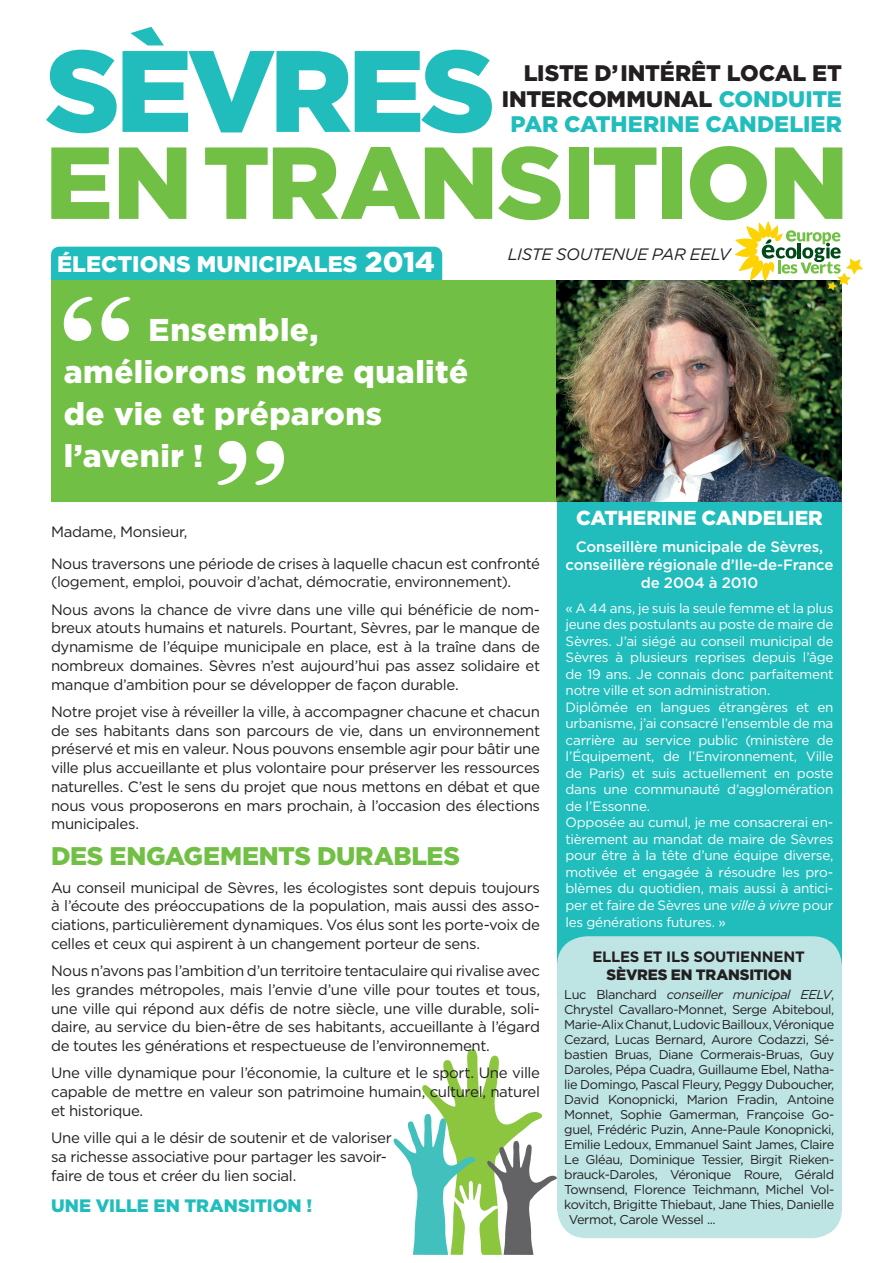
<style>
.page{position:relative;width:893px;height:1263px;background:#fff}
.page>*{position:absolute;margin:0;border:0;box-sizing:border-box;transform-origin:0 0}
.t1{font:900 115.5px "Gotham";letter-spacing:-.045em;color:#21bdbd}
.t2{font:900 102px "Gotham";letter-spacing:-.02em;color:#71bf44}
.t3{font:900 31.5px/42px "Gotham";letter-spacing:.015em;color:#fff}
.Titre_vert{font:900 25.5px "Gotham";letter-spacing:-.01em;color:#71bf44}
.SOUS_TITRE_1_tract{font:900 22.5px/25.5px "Gotham";letter-spacing:-.005em;color:#231f20;text-align:right}
.t4{font:900 22.5px "Gotham";color:#fff}
.t5{font:900 20.25px "Gotham";letter-spacing:-.005em;color:#fff}
.TEXTE_courant_tract{font:900 18px "Gotham";letter-spacing:-.005em;color:#21bdbd}
.SOUS_TITRE_1_tract-2{font:italic 16.5px "Gotham";letter-spacing:-.025em;color:#231f20}
.TEXTE_courant_tract-2{font:15px/18.8px "Gotham";letter-spacing:-.025em;color:#231f20;text-align:justify}
.t6{font:500 15px "Gotham";letter-spacing:-.01em;color:#fff}
.t7{font:700 15px/18px "Gotham";letter-spacing:-.015em;color:#231f20;text-align:center}
.TEXTE_courant_tract-3{font:13.5px/16.5px "Gotham";letter-spacing:-.02em;color:#fff;text-align:justify}
.TEXTE_courant_tract-4{font:12.75px "Gotham";letter-spacing:-.03em;color:#231f20}
.TEXTE_courant_tract-5{font:italic 12.75px "Gotham";letter-spacing:-.03em;color:#231f20}
.s1{color:#21bdbd}
.s2{font-size:28.5px}
.s3{font-style:italic}
.s4{font-weight:900}
.s5{font-style:normal}
</style>
<div class="page">
<div style="left:51px;top:247px;width:391px;height:42px;background:#21bdbd;border-radius:9px"></div>
<div style="left:51px;top:281px;width:515px;height:221px;background:#71bf44"></div>
<svg style="left:64px;top:297px;width:66px;height:44px"></svg>
<svg style="left:218px;top:441px;width:66px;height:44px"></svg>
<div style="left:557px;top:501px;width:285px;height:496px;background:#21bdbd"></div>
<div style="left:557px;top:936px;width:285px;height:302px;background:#bee4e4;border-radius:30px"></div>
<svg style="left:393px;top:1049px;width:164px;height:206px"></svg>
<img style="left:557px;top:281px;width:285px;height:221px">
<svg style="left:734px;top:221px;width:129px;height:70px"></svg>
<p class="t1" style="left:45px;top:21px;width:452px">SÈVRES</p>
<p class="t2" style="left:45px;top:121px;width:805px">ENTRANSITION</p>
<p class="SOUS_TITRE_1_tract" style="left:502px;top:60px;width:342px">LISTE D’INTÉRÊT LOCAL ET<br>INTERCOMMUNAL <span class="s1">CONDUITE<br>PAR CATHERINE CANDELIER</span></p>
<p class="t4" style="left:57px;top:250px;width:379px">ÉLECTIONS MUNICIPALES <span class="s2">2014</span></p>
<p class="t3" style="left:64px;top:309px;width:406px;text-indent:85px">Ensemble, améliorons notre qualité</p>
<p class="t3" style="left:64px;top:393px;width:320px">de vie et préparons</p>
<p class="t3" style="left:64px;top:435px;width:141px">l’avenir !</p>
<p class="SOUS_TITRE_1_tract-2" style="left:508px;top:245px;width:224px">LISTE SOUTENUE PAR EELV</p>
<p class="TEXTE_courant_tract-2" style="left:51px;top:522px;width:138px">Madame, Monsieur,</p>
<p class="TEXTE_courant_tract-2" style="left:51px;top:554px;width:490px">Nous traversons une période de crises à laquelle chacun est confronté (logement, emploi, pouvoir d’achat, démocratie, environnement).</p>
<p class="TEXTE_courant_tract-2" style="left:51px;top:600px;width:491px">Nous avons la chance de vivre dans une ville qui bénéficie de nom&shy;breux atouts humains et naturels. Pourtant, Sèvres, par le manque de dynamisme de l’équipe municipale en place, est à la traîne dans de nombreux domaines. Sèvres n’est aujourd’hui pas assez solidaire et manque d’ambition pour se développer de façon durable.</p>
<p class="TEXTE_courant_tract-2" style="left:51px;top:702px;width:491px">Notre projet vise à réveiller la ville, à accompagner chacune et chacun de ses habitants dans son parcours de vie, dans un environnement préservé et mis en valeur. Nous pouvons ensemble agir pour bâtir une ville plus accueillante et plus volontaire pour préserver les ressources naturelles. C’est le sens du projet que nous mettons en débat et que nous vous proposerons en mars prochain, à l’occasion des élections municipales.</p>
<p class="Titre_vert" style="left:51px;top:841px;width:410px">DES ENGAGEMENTS DURABLES</p>
<p class="TEXTE_courant_tract-2" style="left:51px;top:878px;width:490px">Au conseil municipal de Sèvres, les écologistes sont depuis toujours à l’écoute des préoccupations de la population, mais aussi des asso&shy;ciations, particulièrement dynamiques. Vos élus sont les porte-voix de celles et ceux qui aspirent à un changement porteur de sens.</p>
<p class="TEXTE_courant_tract-2" style="left:51px;top:961px;width:491px">Nous n’avons pas l’ambition d’un territoire tentaculaire qui rivalise avec les grandes métropoles, mais l’envie d’une ville pour toutes et tous, une ville qui répond aux défis de notre siècle, une ville durable, soli&shy;daire, au service du bien-être de ses habitants, accueillante à l’égard de toutes les générations et respectueuse de l’environnement.</p>
<p class="TEXTE_courant_tract-2" style="left:51px;top:1063px;width:490px">Une ville dynamique pour l’économie, la culture et le sport. Une ville capable de mettre en valeur son patrimoine humain, culturel, naturel et historique.</p>
<p class="TEXTE_courant_tract-2" style="left:51px;top:1128px;width:342px">Une ville qui a le désir de soutenir et de valoriser</p>
<p class="TEXTE_courant_tract-2" style="left:51px;top:1147px;width:337px">sa richesse associative pour partager les savoir-</p>
<p class="TEXTE_courant_tract-2" style="left:51px;top:1166px;width:247px">faire de tous et créer du lien social.</p>
<p class="TEXTE_courant_tract" style="left:51px;top:1195px;width:263px">UNE VILLE EN TRANSITION !</p>
<p class="t5" style="left:576px;top:506px;width:248px">CATHERINE CANDELIER</p>
<p class="t6" style="left:576px;top:537px;width:249px">Conseillère municipale de Sèvres,</p>
<p class="t6" style="left:566px;top:555px;width:269px">conseillère régionale d’Ile-de-France</p>
<p class="t6" style="left:641px;top:573px;width:119px">de 2004 à 2010</p>
<p class="TEXTE_courant_tract-3" style="left:566px;top:600px;width:269px">« A 44 ans, je suis la seule femme et la plus jeune des postulants au poste de maire de Sèvres. J’ai siégé au conseil municipal de Sèvres à plusieurs reprises depuis l’âge de 19 ans. Je connais donc parfaitement notre ville et son administration.</p>
<p class="TEXTE_courant_tract-3" style="left:566px;top:699px;width:269px">Diplômée en langues étrangères et en urbanisme, j’ai consacré l’ensemble de ma carrière au service public (ministère de l’Équipement, de l’Environnement, Ville de Paris) et suis actuellement en poste dans une communauté d’agglomération de l’Essonne.</p>
<p class="TEXTE_courant_tract-3" style="left:566px;top:814px;width:269px">Opposée au cumul, je me consacrerai en&shy;tièrement au mandat de maire de Sèvres pour être à la tête d’une équipe diverse, motivée et engagée à résoudre les pro&shy;blèmes du quotidien, mais aussi à antici&shy;per et faire de Sèvres une <span class="s3">ville à vivre</span> pour les générations futures. »</p>
<p class="t7" style="left:592px;top:948px;width:214px">ELLES ET ILS SOUTIENNENT<br><span class="s4">SÈVRES EN TRANSITION</span></p>
<p class="TEXTE_courant_tract-5" style="left:564px;top:987px;width:272px"><span class="s5">Luc Blanchard</span> conseiller municipal EELV<span class="s5">,</span></p>
<p class="TEXTE_courant_tract-4" style="left:564px;top:1002px;width:272px">Chrystel Cavallaro-Monnet, Serge Abiteboul,</p>
<p class="TEXTE_courant_tract-4" style="left:564px;top:1017px;width:271px">Marie-Alix Chanut, Ludovic Bailloux, Véronique</p>
<p class="TEXTE_courant_tract-4" style="left:564px;top:1032px;width:272px">Cezard, Lucas Bernard, Aurore Codazzi, Sé-</p>
<p class="TEXTE_courant_tract-4" style="left:564px;top:1047px;width:272px">bastien Bruas, Diane Cormerais-Bruas, Guy</p>
<p class="TEXTE_courant_tract-4" style="left:564px;top:1062px;width:272px">Daroles, Pépa Cuadra, Guillaume Ebel, Natha-</p>
<p class="TEXTE_courant_tract-4" style="left:564px;top:1077px;width:272px">lie Domingo, Pascal Fleury, Peggy Duboucher,</p>
<p class="TEXTE_courant_tract-4" style="left:564px;top:1092px;width:272px">David Konopnicki, Marion Fradin, Antoine</p>
<p class="TEXTE_courant_tract-4" style="left:564px;top:1107px;width:272px">Monnet, Sophie Gamerman, Françoise Go-</p>
<p class="TEXTE_courant_tract-4" style="left:564px;top:1122px;width:272px">guel, Frédéric Puzin, Anne-Paule Konopnicki,</p>
<p class="TEXTE_courant_tract-4" style="left:564px;top:1137px;width:272px">Emilie Ledoux, Emmanuel Saint James, Claire</p>
<p class="TEXTE_courant_tract-4" style="left:564px;top:1152px;width:272px">Le Gléau, Dominique Tessier, Birgit Rieken-</p>
<p class="TEXTE_courant_tract-4" style="left:564px;top:1167px;width:272px">brauck-Daroles, Véronique Roure, Gérald</p>
<p class="TEXTE_courant_tract-4" style="left:564px;top:1182px;width:272px">Townsend, Florence Teichmann, Michel Vol-</p>
<p class="TEXTE_courant_tract-4" style="left:564px;top:1197px;width:271px">kovitch, Brigitte Thiebaut, Jane Thies, Danielle</p>
<p class="TEXTE_courant_tract-4" style="left:569px;top:1212px;width:148px">Vermot, Carole Wessel ...</p>
</div>
